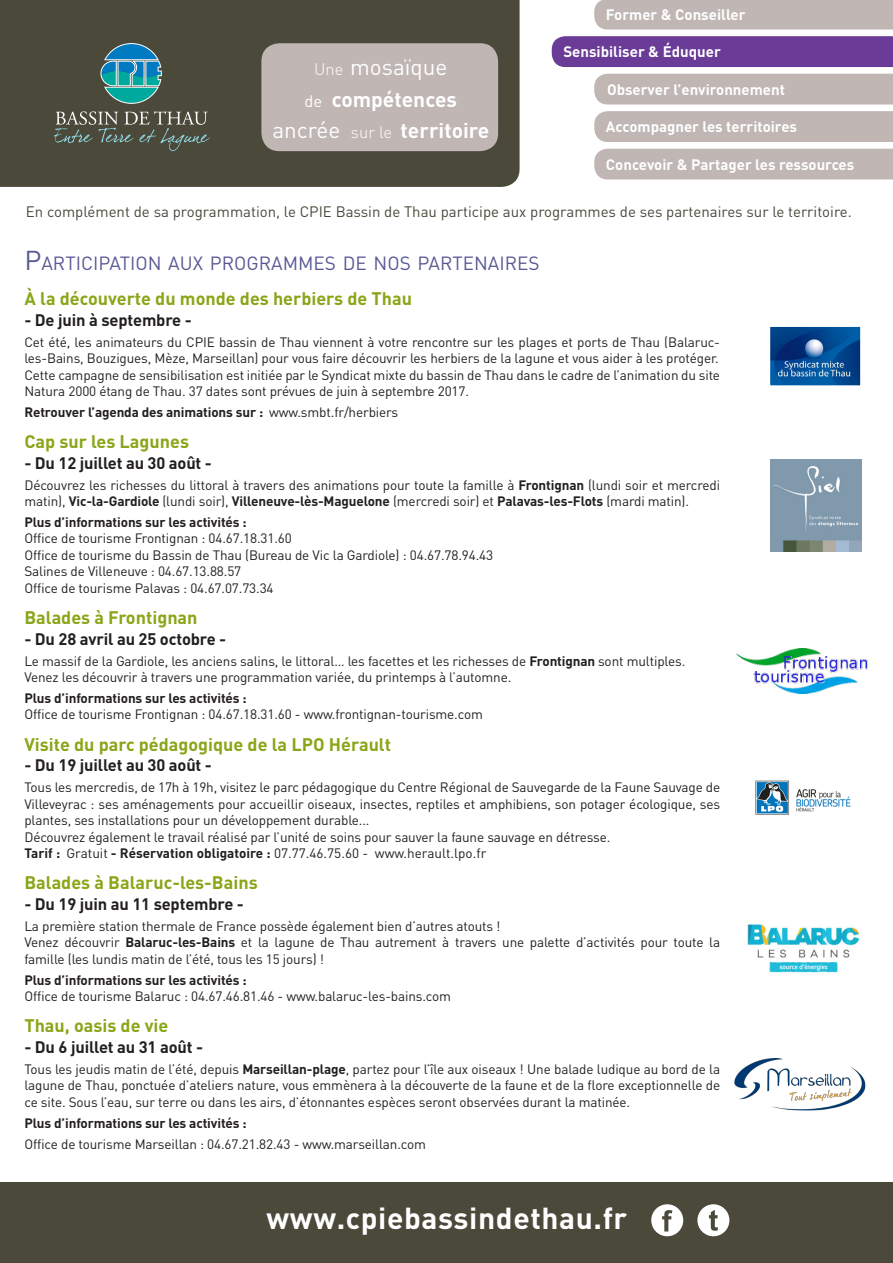
<style>
.page{position:relative;width:893px;height:1263px;background:#fff}
.page>*{position:absolute;margin:0;border:0;box-sizing:border-box;transform-origin:0 0}
.t1{font:700 30px "DINOT";letter-spacing:.02em;color:#fff}
.t2{font:22.5px "DINOT";color:#fff}
.t3{font:700 21px "DINOT";color:#fff}
.t4{font:18.9px "DINOT";color:#575994}
.t5{font:700 18px "DINOT";color:#88a617}
.Texte_activité{font:700 16.5px "DINOT";letter-spacing:-.01em;color:#231f20}
.t6{font:700 15px "DINOT";color:#fff}
.t7{font:15px "DINOT";color:#4b493a}
.Texte_activité-2{font:13.5px/16.5px "DINOT";letter-spacing:-.01em;color:#231f20}
.Texte_activité-3{font:700 13.5px "DINOT";letter-spacing:-.01em;color:#231f20}
.Renseignements{font:13.5px "DINOT";color:#231f20}
.s1{font-weight:300;font-size:16.5px}
.s2{font-weight:400;font-size:16.5px}
.s3{font-weight:400;font-size:22.5px}
.s4{font-size:27px}
.s5{font-weight:400}
.s6{font-weight:700}
</style>
<div class="page">
<img style="left:771px;top:328px;width:88px;height:56px">
<div style="left:768px;top:325px;width:94px;height:62px;border:2px solid #fff"></div>
<div style="left:0;top:0;width:520px;height:187px;background:#4b493a"></div>
<svg style="left:100px;top:43px;width:62px;height:61px"></svg>
<svg style="left:54px;top:111px;width:156px;height:40px"></svg>
<div style="left:552px;top:36px;width:341px;height:31px;background:#6a3b97"></div>
<div style="left:594px;top:0;width:299px;height:30px;background:#c0b6b3"></div>
<div style="left:594px;top:74px;width:299px;height:31px;background:#c0b6b3"></div>
<div style="left:594px;top:111px;width:299px;height:31px;background:#c0b6b3"></div>
<div style="left:594px;top:149px;width:299px;height:30px;background:#c0b6b3"></div>
<div style="left:261px;top:43px;width:237px;height:108px;background:#c0b6b3;border-radius:18px"></div>
<img style="left:770px;top:460px;width:92px;height:92px">
<img style="left:747px;top:924px;width:113px;height:49px">
<img style="left:737px;top:648px;width:130px;height:45px">
<img style="left:735px;top:1058px;width:130px;height:53px">
<img style="left:755px;top:780px;width:96px;height:35px">
<div style="left:0;top:1182px;width:893px;height:81px;background:#4b493a"></div>
<div style="left:651px;top:1204px;width:32px;height:32px;background:#fff;border-radius:50%"></div>
<svg style="left:662px;top:1210px;width:10px;height:21px"></svg>
<div style="left:697px;top:1204px;width:32px;height:32px;background:#fff;border-radius:50%"></div>
<svg style="left:709px;top:1210px;width:9px;height:21px"></svg>
<p class="t6" style="left:606px;top:5px;width:141px">Former &amp; Conseiller</p>
<p class="t6" style="left:563px;top:42px;width:159px">Sensibiliser &amp; Éduquer</p>
<p class="t2" style="left:314px;top:52px;width:135px"><span class="s1">Une</span> mosaïque</p>
<p class="t3" style="left:305px;top:85px;width:154px"><span class="s2">de</span> compétences</p>
<p class="t3" style="left:272px;top:116px;width:218px"><span class="s3">ancrée</span> <span class="s1">sur le</span> territoire</p>
<p class="t6" style="left:607px;top:79px;width:179px">Observer l’environnement</p>
<p class="t6" style="left:606px;top:117px;width:193px">Accompagner les territoires</p>
<p class="t6" style="left:606px;top:155px;width:250px">Concevoir &amp; Partager les ressources</p>
<p class="t7" style="left:26px;top:201px;width:827px">En complément de sa programmation, le CPIE Bassin de Thau participe aux programmes de ses partenaires sur le territoire.</p>
<p class="t4" style="left:24px;top:250px;width:61px"><span class="s4">P</span>ARTICIP</p>
<p class="t4" style="left:109px;top:250px;width:432px">ATI ON AUX PROGRAMMES DE NOS PARTENAI RES</p>
<p class="t5" style="left:24px;top:286px;width:389px">À la découverte du monde des herbiers de Thau</p>
<p class="Texte_activité" style="left:24px;top:309px;width:169px">- De juin à septembre -</p>
<p class="Texte_activité-2" style="left:24px;top:333px;width:697px">Cet été, les animateurs du CPIE bassin de Thau viennent à votre rencontre sur les plages et ports de Thau (Balaruc&shy;les-Bains, Bouzigues, Mèze, Marseillan) pour vous faire découvrir les herbiers de la lagune et vous aider à les protéger.</p>
<p class="Texte_activité-2" style="left:24px;top:366px;width:697px">Cette campagne de sensibilisation est initiée par le Syndicat mixte du bassin de Thau dans le cadre de l’animation du site<br>Natura 2000 étang de Thau. 37 dates sont prévues de juin à septembre 2017.</p>
<p class="Texte_activité-3" style="left:24px;top:403px;width:375px">Retrouver l’agenda des animations sur : <span class="s5">www.smbt.fr/herbiers</span></p>
<p class="t5" style="left:24px;top:429px;width:166px">Cap sur les Lagunes</p>
<p class="Texte_activité" style="left:24px;top:452px;width:189px">- Du 12 juillet au 30 août -</p>
<p class="Texte_activité-2" style="left:24px;top:476px;width:697px">Découvrez les richesses du littoral à travers des animations pour toute la famille à <span class="s6">Frontignan</span> (lundi soir et mercredi matin), <span class="s6">Vic-la-Gardiole</span> (lundi soir), <span class="s6">Villeneuve-lès-Maguelone</span> (mercredi soir) et <span class="s6">Palavas-les-Flots</span> (mardi matin).</p>
<p class="Texte_activité-3" style="left:24px;top:513px;width:224px">Plus d’informations sur les activités :</p>
<p class="Texte_activité-2" style="left:24px;top:530px;width:269px">Office de tourisme Frontignan : 04.67.18.31.60</p>
<p class="Texte_activité-2" style="left:24px;top:546px;width:470px">Office de tourisme du Bassin de Thau (Bureau de Vic la Gardiole) : 04.67.78.94.43</p>
<p class="Texte_activité-2" style="left:24px;top:563px;width:218px">Salines de Villeneuve : 04.67.13.88.57</p>
<p class="Texte_activité-2" style="left:24px;top:579px;width:251px">Office de tourisme Palavas : 04.67.07.73.34</p>
<p class="t5" style="left:24px;top:605px;width:175px">Balades à Frontignan</p>
<p class="Texte_activité" style="left:24px;top:628px;width:203px">- Du 28 avril au 25 octobre -</p>
<p class="Texte_activité-2" style="left:24px;top:652px;width:662px">Le massif de la Gardiole, les anciens salins, le littoral… les facettes et les richesses de <span class="s6">Frontignan</span> sont multiples.</p>
<p class="Texte_activité-2" style="left:24px;top:668px;width:488px">Venez les découvrir à travers une programmation variée, du printemps à l’automne.</p>
<p class="Texte_activité-3" style="left:24px;top:689px;width:224px">Plus d’informations sur les activités :</p>
<p class="Texte_activité-2" style="left:24px;top:706px;width:460px">Office de tourisme Frontignan : 04.67.18.31.60 - www.frontignan-tourisme.com</p>
<p class="t5" style="left:24px;top:732px;width:368px">Visite du parc pédagogique de la LPO Hérault</p>
<p class="Texte_activité" style="left:24px;top:754px;width:189px">- Du 19 juillet au 30 août -</p>
<p class="Texte_activité-2" style="left:24px;top:778px;width:697px;text-align:justify">Tous les mercredis, de 17h à 19h, visitez le parc pédagogique du Centre Régional de Sauvegarde de la Faune Sauvage de Villeveyrac : ses aménagements pour accueillir oiseaux, insectes, reptiles et amphibiens, son potager écologique, ses plantes, ses installations pour un développement durable...</p>
<p class="Texte_activité-2" style="left:24px;top:828px;width:588px">Découvrez également le travail réalisé par l’unité de soins pour sauver la faune sauvage en détresse.</p>
<p class="Renseignements" style="left:24px;top:844px;width:463px"><span class="s6">Tarif :</span> Gratuit <span class="s6">- Réservation obligatoire :</span> 07.77.46.75.60 - www.herault.lpo.fr</p>
<p class="t5" style="left:24px;top:871px;width:235px">Balades à Balaruc-les-Bains</p>
<p class="Texte_activité" style="left:24px;top:893px;width:221px">- Du 19 juin au 11 septembre -</p>
<p class="Texte_activité-2" style="left:24px;top:917px;width:478px">La première station thermale de France possède également bien d’autres atouts !</p>
<p class="Texte_activité-2" style="left:24px;top:934px;width:697px">Venez découvrir <span class="s6">Balaruc-les-Bains</span> et la lagune de Thau autrement à travers une palette d’activités pour toute la famille (les lundis matin de l’été, tous les 15 jours) !</p>
<p class="Texte_activité-3" style="left:24px;top:970px;width:224px">Plus d’informations sur les activités :</p>
<p class="Texte_activité-2" style="left:24px;top:987px;width:428px">Office de tourisme Balaruc : 04.67.46.81.46 - www.balaruc-les-bains.com</p>
<p class="t5" style="left:24px;top:1014px;width:146px">Thau, oasis de vie</p>
<p class="Texte_activité" style="left:24px;top:1036px;width:180px">- Du 6 juillet au 31 août -</p>
<p class="Texte_activité-2" style="left:24px;top:1060px;width:697px;text-align:justify">Tous les jeudis matin de l’été, depuis <span class="s6">Marseillan-plage</span>, partez pour l’île aux oiseaux ! Une balade ludique au bord de la lagune de Thau, ponctuée d’ateliers nature, vous emmènera à la découverte de la faune et de la flore exceptionnelle de ce site. Sous l’eau, sur terre ou dans les airs, d’étonnantes espèces seront observées durant la matinée.</p>
<p class="Texte_activité-3" style="left:24px;top:1113px;width:224px">Plus d’informations sur les activités :</p>
<p class="Texte_activité-2" style="left:24px;top:1135px;width:403px">Office de tourisme Marseillan : 04.67.21.82.43 - www.marseillan.com</p>
<p class="t1" style="left:267px;top:1198px;width:362px">www.cpiebassindethau.fr</p>
</div>
